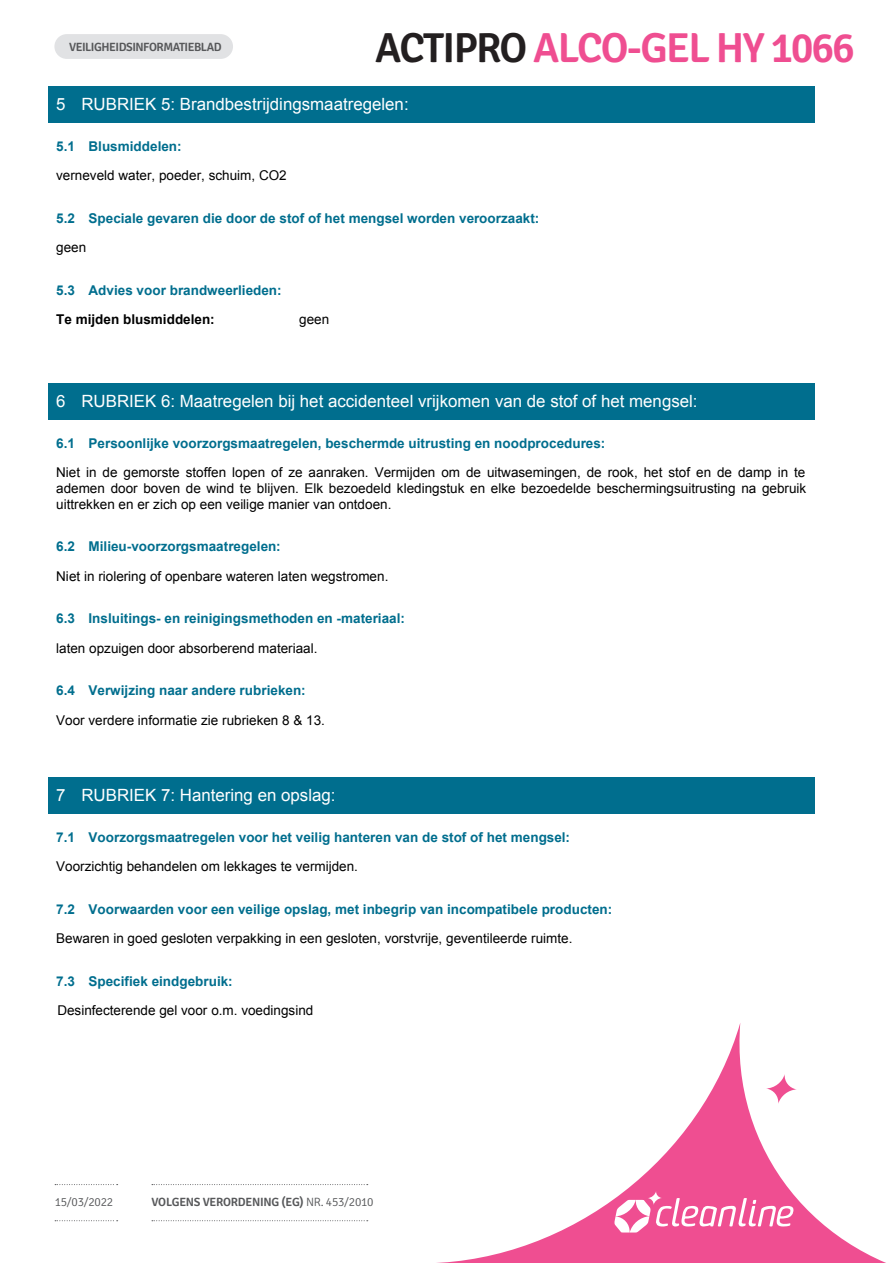
<style>
.page{position:relative;width:893px;height:1263px;background:#fff}
.page>*{position:absolute;margin:0;border:0;box-sizing:border-box;transform-origin:0 0}
.t1{font:600 42px "Signika";letter-spacing:-.04em;color:#ef4e91}
.t2{font:16.8px "Arial";color:#fff}
.t3{font:13.5px/29.2px "Arial";color:#000}
.t4{font:700 13.5px/29.2px "Arial";color:#006e8e}
.t5{font:600 12px "Signika";letter-spacing:-.02em;color:#57585a}
.t6{font:600 12px "Signika";letter-spacing:-.04em;color:#57585a}
.t7{font:300 12px "Signika";letter-spacing:-.02em;color:#57585a}
.s1{color:#231f20}
.s2{font-weight:700;color:#006e8e}
.s3{font-weight:400;color:#000}
.s4{color:#000}
.s5{font-weight:300}
</style>
<div class="page">
<svg style="left:152px;top:1220px;width:216px;height:1px"></svg>
<svg style="left:152px;top:1184px;width:216px;height:1px"></svg>
<svg style="left:55px;top:1220px;width:63px;height:1px"></svg>
<svg style="left:55px;top:1184px;width:63px;height:1px"></svg>
<svg style="left:436px;top:1023px;width:450px;height:240px"></svg>
<svg style="left:766px;top:1074px;width:31px;height:30px"></svg>
<svg style="left:614px;top:1191px;width:180px;height:41px"></svg>
<div style="left:54px;top:34px;width:179px;height:25px;background:#e1e2e4;border-radius:12px"></div>
<div style="left:48px;top:87px;width:766px;height:36px;background:#006e8e"></div>
<div style="left:48px;top:384px;width:766px;height:36px;background:#006e8e"></div>
<div style="left:48px;top:777px;width:766px;height:36px;background:#006e8e"></div>
<p class="t6" style="left:69px;top:40px;width:154px">VEILIGHEIDSINFORMATIEBLAD</p>
<h1 class="t1" style="left:375px;top:23px;width:481px"><span class="s1">ACTIPRO</span> ALCO-GEL HY 1066</h1>
<p class="t2" style="left:56px;top:93px;width:354px">5 RUBRIEK 5: Brandbestrijdingsmaatregelen:</p>
<p class="t3" style="left:56px;top:132px;width:232px"><span class="s2">5.1 Blusmiddelen:<br></span>verneveld water, poeder, schuim, CO2</p>
<p class="t4" style="left:56px;top:204px;width:485px">5.2 Speciale gevaren die door de stof of het mengsel worden veroorzaakt: <span class="s3">geen</span></p>
<p class="t4" style="left:56px;top:276px;width:227px">5.3 Advies voor brandweerlieden:<br><span class="s4">Te mijden blusmiddelen:</span></p>
<p class="t3" style="left:299px;top:305px;width:32px">geen</p>
<p class="t2" style="left:56px;top:390px;width:643px">6 RUBRIEK 6: Maatregelen bij het accidenteel vrijkomen van de stof of het mengsel:</p>
<p class="t3" style="left:56px;top:429px;width:751px"><span class="s2">6.1 Persoonlijke voorzorgsmaatregelen, beschermde uitrusting en noodprocedures:<br></span>Niet in de gemorste stoffen lopen of ze aanraken. Vermijden om de uitwasemingen, de rook, het stof en de damp in te</p>
<p class="t3" style="left:56px;top:480px;width:752px;line-height:15.8px">ademen door boven de wind te blijven. Elk bezoedeld kledingstuk en elke bezoedelde beschermingsuitrusting na gebruik uittrekken en er zich op een veilige manier van ontdoen.</p>
<p class="t3" style="left:56px;top:532px;width:334px"><span class="s2">6.2 Milieu-voorzorgsmaatregelen:<br></span>Niet in riolering of openbare wateren laten wegstromen.</p>
<p class="t4" style="left:56px;top:604px;width:350px">6.3 Insluitings- en reinigingsmethoden en -materiaal: <span class="s3">laten opzuigen door absorberend materiaal.</span></p>
<p class="t3" style="left:56px;top:676px;width:270px"><span class="s2">6.4 Verwijzing naar andere rubrieken:<br></span>Voor verdere informatie zie rubrieken 8 &amp; 13.</p>
<p class="t2" style="left:56px;top:784px;width:281px">7 RUBRIEK 7: Hantering en opslag:</p>
<p class="t4" style="left:56px;top:823px;width:515px">7.1 Voorzorgsmaatregelen voor het veilig hanteren van de stof of het mengsel:<br><span class="s3">Voorzichtig behandelen om lekkages te vermijden.</span></p>
<p class="t3" style="left:56px;top:894px;width:557px"><span class="s2">7.2 Voorwaarden voor een veilige opslag, met inbegrip van incompatibele producten:<br></span>Bewaren in goed gesloten verpakking in een gesloten, vorstvrije, geventileerde ruimte.</p>
<p class="t3" style="left:56px;top:966px;width:259px"><span class="s2">7.3 Specifiek eindgebruik:<br></span>Desinfecterende gel voor o.m. voedingsind</p>
<p class="t7" style="left:55px;top:1196px;width:60px">15/03/2022</p>
<p class="t5" style="left:152px;top:1195px;width:223px">VOLGENS VERORDENING (EG) <span class="s5">NR. 453/2010</span></p>
</div>
